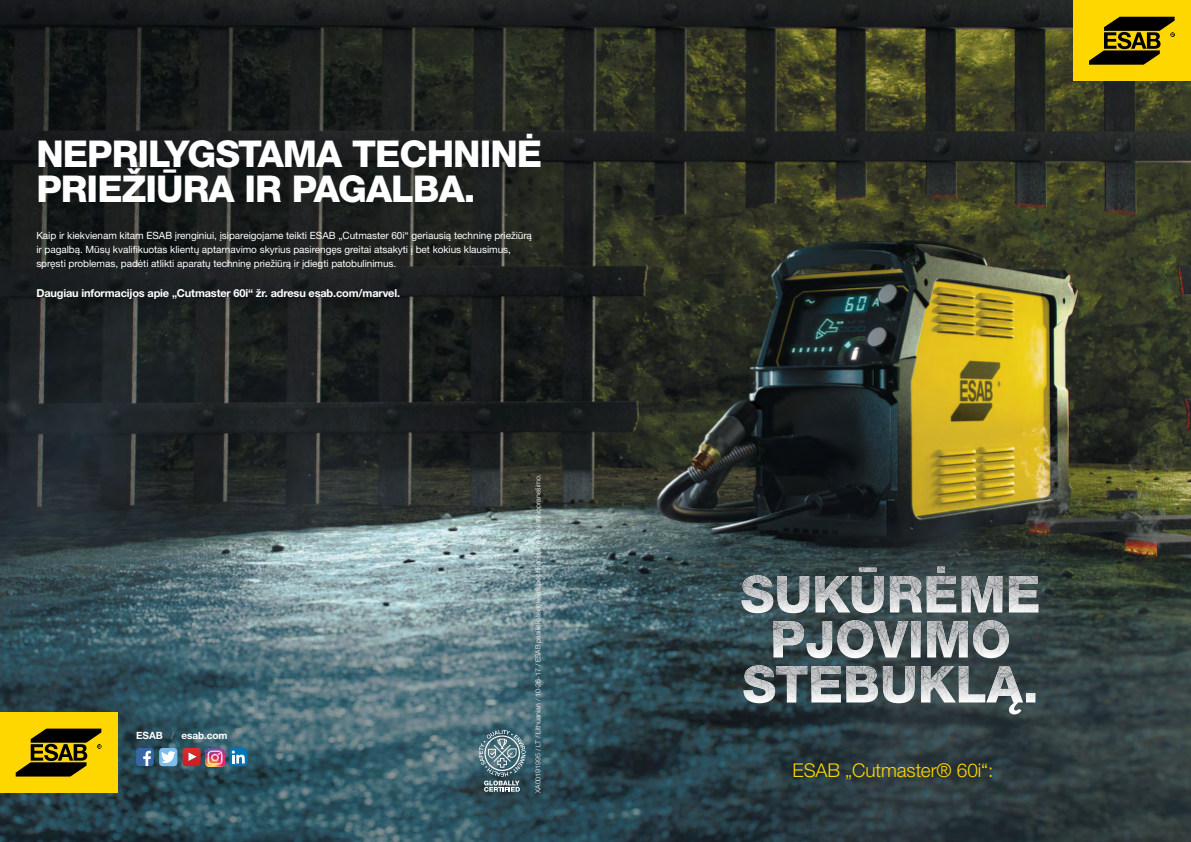
<style>
.page{position:relative;width:1191px;height:842px;background:#fff}
.page>*{position:absolute;margin:0;border:0;box-sizing:border-box;transform-origin:0 0}
.t1{font:800 37px/35px "Helvetica Neue LTW1 G";letter-spacing:-.025em;color:#fff}
.t2{font:300 19px "Helvetica Neue LTW1 G";letter-spacing:-.005em;color:#ffd700}
.t3{font:700 11px "Helvetica Neue LTW1 G";letter-spacing:-.015em;color:#fff}
.t4{font:10px/14px "Helvetica Neue LTW1 G";letter-spacing:-.005em;color:#fff}
.t5{font:700 10px "Helvetica Neue LT Std";letter-spacing:-.01em;color:#fff}
.t6{font:300 7px "Helvetica Neue LTW1 G";color:#fff}
.s1{color:#77787b}
</style>
<div class="page">
<img style="left:0;top:0;width:1191px;height:842px">
<div style="left:1073px;top:0;width:118px;height:81px;background:#ffd700"></div>
<svg style="left:1089px;top:17px;width:85px;height:48px"></svg>
<svg style="left:479px;top:730px;width:46px;height:62px;background:#668089"></svg>
<img style="left:206px;top:748px;width:18px;height:18px">
<svg style="left:229px;top:748px;width:18px;height:18px"></svg>
<div style="left:0;top:712px;width:118px;height:81px;background:#ffd700"></div>
<svg style="left:16px;top:729px;width:86px;height:47px"></svg>
<svg style="left:136px;top:748px;width:65px;height:18px"></svg>
<img style="left:743px;top:665px;width:292px;height:49px">
<img style="left:773px;top:620px;width:236px;height:38px">
<img style="left:741px;top:567px;width:297px;height:46px">
<h1 class="t1" style="left:36px;top:136px;width:507px">NEPRILYGSTAMA TECHNINĖ<br>PRIEŽIŪRA IR PAGALBA.</h1>
<p class="t4" style="left:36px;top:228px;width:497px">Kaip ir kiekvienam kitam ESAB įrenginiui, įsipareigojame teikti ESAB „Cutmaster 60i“ geriausią techninę priežiūrą ir pagalbą. Mūsų kvalifikuotas klientų aptarnavimo skyrius pasirengęs greitai atsakyti į bet kokius klausimus, spręsti problemas, padėti atlikti aparatų techninę priežiūrą ir įdiegti patobulinimus.</p>
<p class="t3" style="left:36px;top:286px;width:365px">Daugiau informacijos apie „Cutmaster 60i“ žr. adresu esab.com/marvel.</p>
<p class="t5" style="left:136px;top:729px;width:93px">ESAB <span class="s1">/</span> esab.com</p>
<p class="t6" style="left:534px;top:793px;width:320px;rotate:-90deg">XA00191995 / LT / Lithuanian / 10-26-17 / ESAB pasiliekateisękeistispecifikacijasbe išankstiniopranešimo.</p>
<h2 class="t2" style="left:792px;top:759px;width:202px">ESAB „Cutmaster® 60i“:</h2>
</div>
